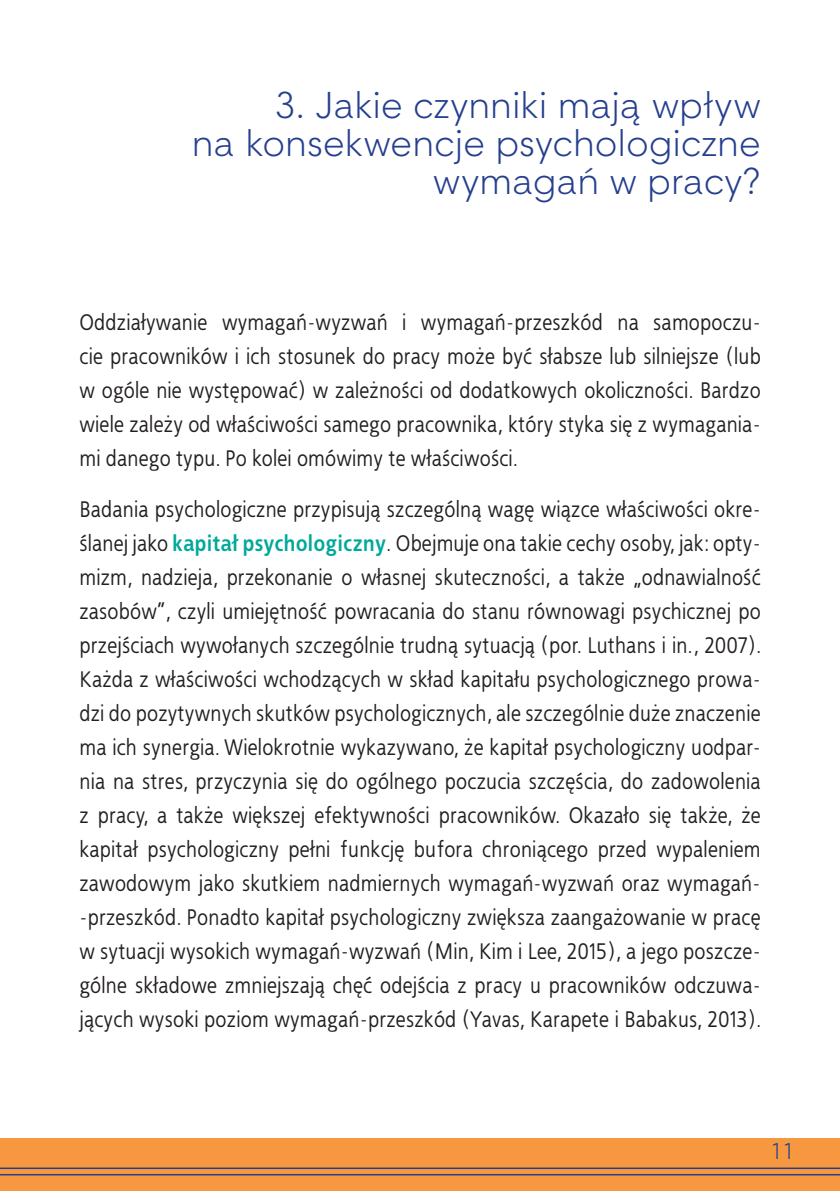
<style>
.page{position:relative;width:840px;height:1191px;background:#fff}
.page>*{position:absolute;margin:0;border:0;box-sizing:border-box;transform-origin:0 0}
.tytul{font:36px/38px "Straight TTEFN";letter-spacing:.015em;color:#253f8e;text-align:right}
.tekst{font:22.4px/34px "EFN Bureau";letter-spacing:.02em;color:#231f20;text-align:justify}
.t1{font:22px "Straight TTEFN";color:#253f8e}
.s1{font-weight:700;color:#00a99b}
</style>
<div class="page">
<div style="left:0;top:1138px;width:839px;height:53px;background:#f7973f"></div>
<hr style="left:0;top:1167px;width:839px;height:2px;background:#253f8e">
<hr style="left:0;top:1174px;width:839px;height:1px;background:#253f8e">
<p class="tytul" style="left:192px;top:86px;width:569px">3. Jakie czynniki mają wpływ<br>na konsekwencje psychologiczne wymagań w pracy?</p>
<p class="tekst" style="left:79px;top:304px;width:682px">Oddziaływanie wymagań-wyzwań i wymagań-przeszkód na samopoczu&shy;cie pracowników i ich stosunek do pracy może być słabsze lub silniejsze (lub w ogóle nie występować) w zależności od dodatkowych okoliczności. Bardzo wiele zależy od właściwości samego pracownika, który styka się z wymagania&shy;mi danego typu. Po kolei omówimy te właściwości.</p>
<p class="tekst" style="left:79px;top:491px;width:683px">Badania psychologiczne przypisują szczególną wagę wiązce właściwości okre&shy;ślanej jako <span class="s1">kapitał psychologiczny</span>. Obejmuje ona takie cechy osoby, jak: opty&shy;mizm, nadzieja, przekonanie o własnej skuteczności, a także „odnawialność zasobów”, czyli umiejętność powracania do stanu równowagi psychicznej po przejściach wywołanych szczególnie trudną sytuacją (por. Luthans i in., 2007).<br>Każda z właściwości wchodzących w skład kapitału psychologicznego prowa&shy;dzi do pozytywnych skutków psychologicznych, ale szczególnie duże znaczenie ma ich synergia. Wielokrotnie wykazywano, że kapitał psychologiczny uodpar&shy;nia na stres, przyczynia się do ogólnego poczucia szczęścia, do zadowolenia z pracy, a także większej efektywności pracowników. Okazało się także, że kapitał psychologiczny pełni funkcję bufora chroniącego przed wypaleniem zawodowym jako skutkiem nadmiernych wymagań-wyzwań oraz wymagań--przeszkód. Ponadto kapitał psychologiczny zwiększa zaangażowanie w pracę w sytuacji wysokich wymagań-wyzwań (Min, Kim i Lee, 2015), a jego poszcze&shy;gólne składowe zmniejszają chęć odejścia z pracy u pracowników odczuwa&shy;jących wysoki poziom wymagań-przeszkód (Yavas, Karapete i Babakus, 2013).</p>
<p class="t1" style="left:770px;top:1138px;width:25px">11</p>
</div>
